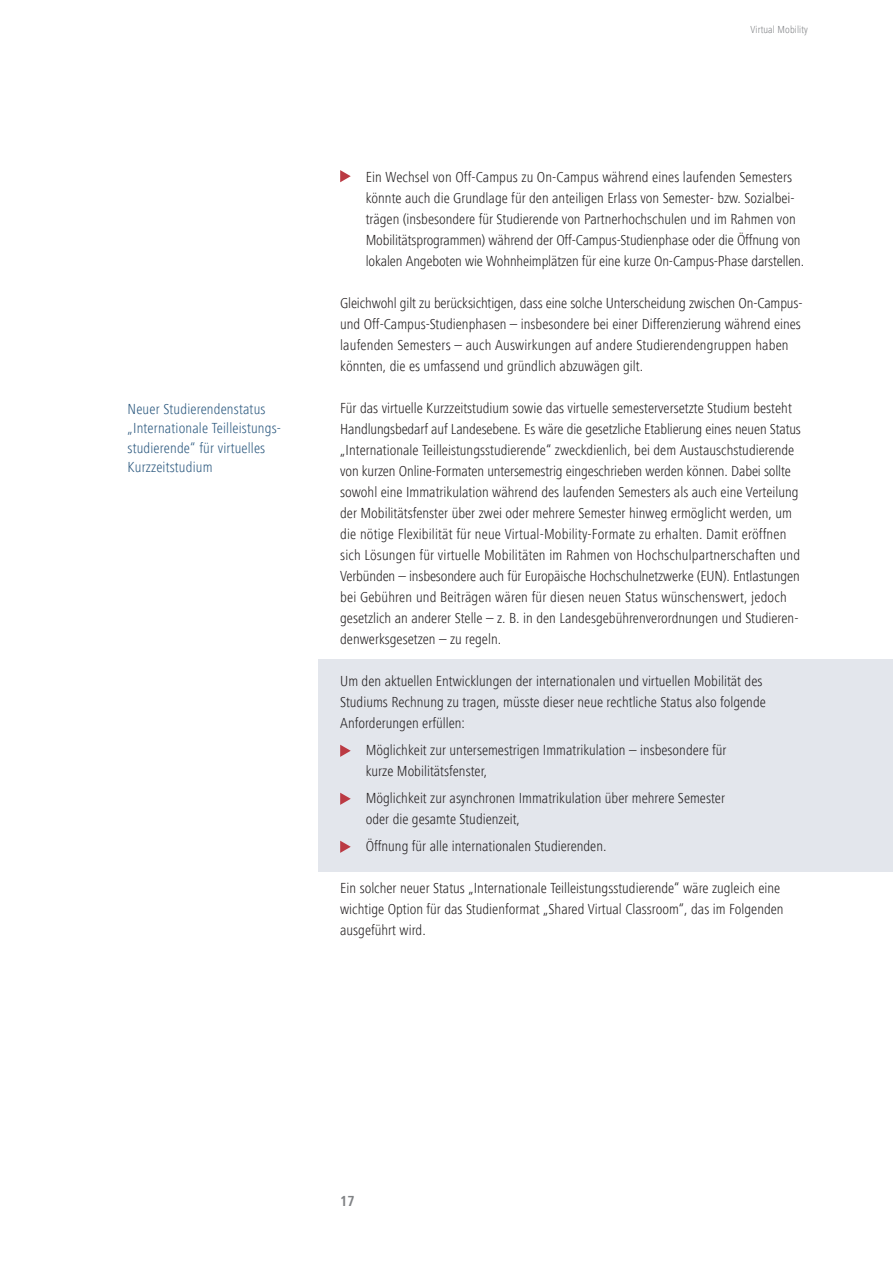
<style>
.page{position:relative;width:893px;height:1263px;background:#fff}
.page>*{position:absolute;margin:0;border:0;box-sizing:border-box;transform-origin:0 0}
.t1{font:300 condensed 15px/21px "Frutiger Next LT";color:#231f20}
.t2{font:300 condensed 15px "Frutiger Next LT";letter-spacing:.01em;color:#2d5a80}
.t3{font:700 condensed 15px "Frutiger Next LT";color:#808285}
.t4{font:300 condensed 10.5px "Frutiger Next LT";letter-spacing:.01em;color:#808285}
</style>
<div class="page">
<div style="left:319px;top:659px;width:574px;height:213px;background:#e3e6ec"></div>
<svg style="left:340px;top:170px;width:11px;height:12px"></svg>
<svg style="left:340px;top:745px;width:11px;height:12px"></svg>
<svg style="left:340px;top:793px;width:11px;height:12px"></svg>
<svg style="left:340px;top:841px;width:11px;height:12px"></svg>
<p class="t2" style="left:128px;top:400px;width:139px">Neuer Studierendenstatus</p>
<p class="t2" style="left:128px;top:420px;width:155px">„Internationale Teilleistungs-</p>
<p class="t2" style="left:128px;top:439px;width:139px">studierende“ für virtuelles</p>
<p class="t2" style="left:128px;top:459px;width:86px">Kurzzeitstudium</p>
<p class="t4" style="left:751px;top:24px;width:59px">Virtual Mobility</p>
<p class="t1" style="left:366px;top:167px;width:428px">Ein Wechsel von Off-Campus zu On-Campus während eines laufenden Semesters</p>
<p class="t1" style="left:366px;top:188px;width:430px">könnte auch die Grundlage für den anteiligen Erlass von Semester- bzw. Sozialbei-</p>
<p class="t1" style="left:366px;top:209px;width:432px">trägen (insbesondere für Studierende von Partnerhochschulen und im Rahmen von</p>
<p class="t1" style="left:366px;top:230px;width:440px">Mobilitätsprogrammen) während der Off-Campus-Studienphase oder die Öffnung von lokalen Angeboten wie Wohnheimplätzen für eine kurze On-Campus-Phase darstellen.</p>
<p class="t1" style="left:340px;top:293px;width:464px">Gleichwohl gilt zu berücksichtigen, dass eine solche Unterscheidung zwischen On-Campus-</p>
<p class="t1" style="left:340px;top:314px;width:462px">und Off-Campus-Studienphasen – insbesondere bei einer Differenzierung während eines laufenden Semesters – auch Auswirkungen auf andere Studierendengruppen haben könnten, die es umfassend und gründlich abzuwägen gilt.</p>
<p class="t1" style="left:340px;top:398px;width:462px">Für das virtuelle Kurzzeitstudium sowie das virtuelle semesterversetzte Studium besteht Handlungsbedarf auf Landesebene. Es wäre die gesetzliche Etablierung eines neuen Status „Internationale Teilleistungsstudierende“ zweckdienlich, bei dem Austauschstudierende von kurzen Online-Formaten untersemestrig eingeschrieben werden können. Dabei sollte sowohl eine Immatrikulation während des laufenden Semesters als auch eine Verteilung der Mobilitätsfenster über zwei oder mehrere Semester hinweg ermöglicht werden, um die nötige Flexibilität für neue Virtual-Mobility-Formate zu erhalten. Damit eröffnen sich Lösungen für virtuelle Mobilitäten im Rahmen von Hochschulpartnerschaften und Verbünden – insbesondere auch für Europäische Hochschulnetzwerke (EUN). Entlastungen bei Gebühren und Beiträgen wären für diesen neuen Status wünschenswert, jedoch gesetzlich an anderer Stelle – z. B. in den Landesgebührenverordnungen und Studieren&shy;denwerksgesetzen – zu regeln.</p>
<p class="t1" style="left:340px;top:671px;width:424px">Um den aktuellen Entwicklungen der internationalen und virtuellen Mobilität des</p>
<p class="t1" style="left:340px;top:692px;width:427px">Studiums Rechnung zu tragen, müsste dieser neue rechtliche Status also folgende</p>
<p class="t1" style="left:340px;top:713px;width:126px">Anforderungen erfüllen:</p>
<p class="t1" style="left:366px;top:740px;width:362px">Möglichkeit zur untersemestrigen Immatrikulation – insbesondere für</p>
<p class="t1" style="left:366px;top:761px;width:123px">kurze Mobilitätsfenster,</p>
<p class="t1" style="left:366px;top:788px;width:361px">Möglichkeit zur asynchronen Immatrikulation über mehrere Semester</p>
<p class="t1" style="left:366px;top:809px;width:156px">oder die gesamte Studienzeit,</p>
<p class="t1" style="left:366px;top:836px;width:242px">Öffnung für alle internationalen Studierenden.</p>
<p class="t1" style="left:340px;top:878px;width:445px">Ein solcher neuer Status „Internationale Teilleistungsstudierende“ wäre zugleich eine wichtige Option für das Studienformat „Shared Virtual Classroom“, das im Folgenden ausgeführt wird.</p>
<p class="t3" style="left:340px;top:1192px;width:16px">17</p>
</div>
